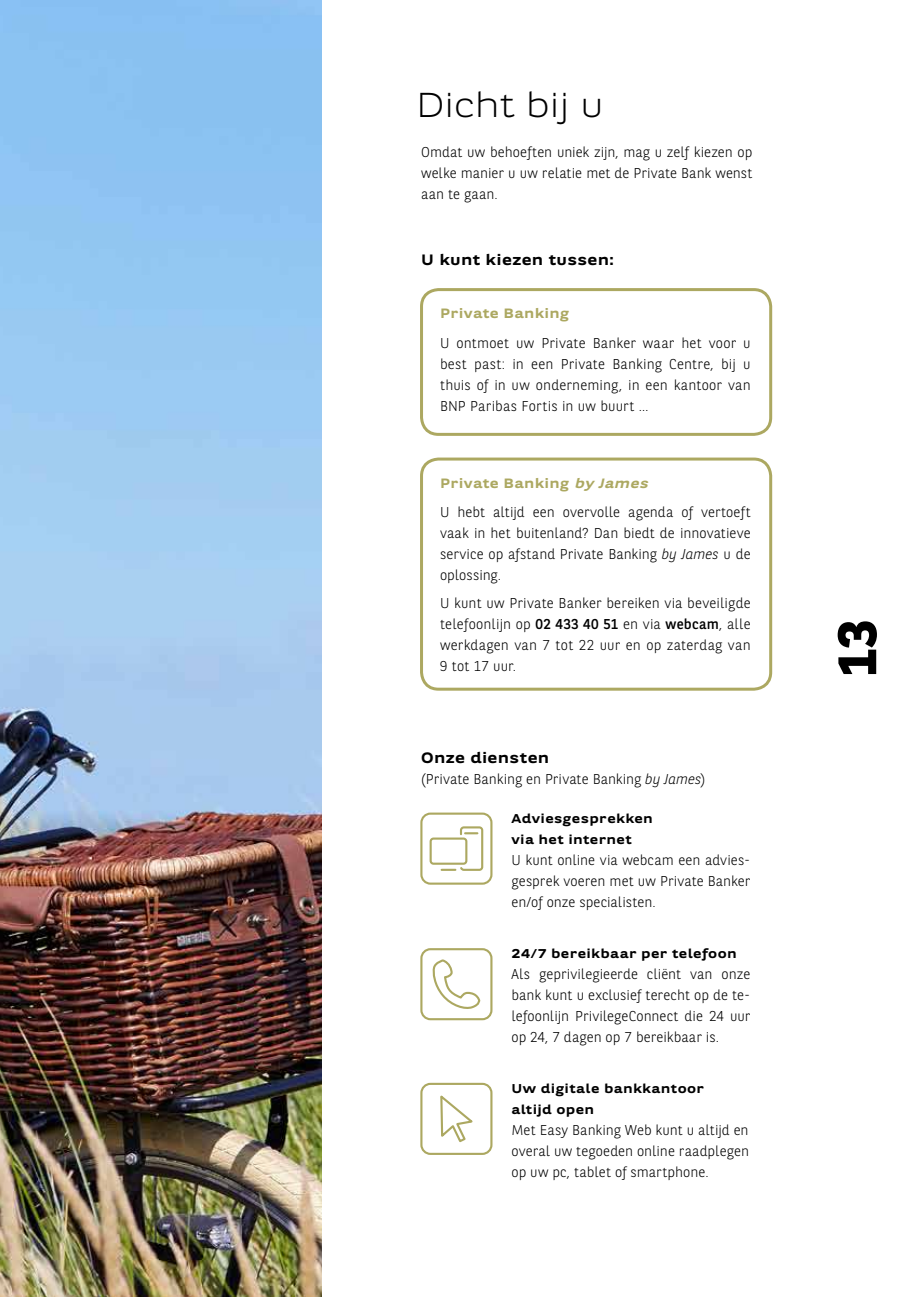
<style>
.page{position:relative;width:906px;height:1297px;background:#fff}
.page>*{position:absolute;margin:0;border:0;box-sizing:border-box;transform-origin:0 0}
.t1{font:700 54px "BNPP Sans";color:#000}
.t2{font:300 34.5px "BNPP Expanded Sans";letter-spacing:-.01em;color:#000}
.t3{font:700 15px "BNPP Expanded Sans";letter-spacing:.03em;color:#000}
.t4{font:300 14.25px/21px "BNPP Sans";letter-spacing:.01em;color:#000;text-align:justify}
.t5{font:700 13.5px "BNPP Expanded Sans";letter-spacing:.03em;color:#aca861}
.t6{font:700 12.75px/21px "BNPP Expanded Sans";letter-spacing:.035em;color:#000}
.s1{font-style:italic}
.s2{font-weight:400}
</style>
<div class="page">
<img style="left:0;top:0;width:321px;height:1297px">
<div style="left:420px;top:948px;width:72px;height:72px;border:2px solid #aca861;border-radius:9px"></div>
<svg style="left:432px;top:959px;width:49px;height:50px"></svg>
<svg style="left:440px;top:1095px;width:33px;height:48px"></svg>
<div style="left:420px;top:1083px;width:72px;height:72px;border:2px solid #aca861;border-radius:9px"></div>
<svg style="left:429px;top:826px;width:55px;height:45px"></svg>
<div style="left:420px;top:812px;width:72px;height:73px;border:2px solid #aca861;border-radius:9px"></div>
<div style="left:420px;top:288px;width:352px;height:148px;border:3px solid #aca861;border-radius:17px"></div>
<div style="left:420px;top:458px;width:352px;height:233px;border:3px solid #aca861;border-radius:17px"></div>
<h2 class="t2" style="left:416px;top:82px;width:189px">Dicht bij u</h2>
<p class="t4" style="left:421px;top:141px;width:333px">Omdat uw behoeften uniek zijn, mag u zelf kiezen op welke manier u uw relatie met de Private Bank wenst aan te gaan.</p>
<p class="t3" style="left:421px;top:250px;width:194px">U kunt kiezen tussen:</p>
<p class="t5" style="left:440px;top:304px;width:131px">Private Banking</p>
<p class="t4" style="left:440px;top:332px;width:312px">U ontmoet uw Private Banker waar het voor u best past: in een Private Banking Centre, bij u thuis of in uw onderneming, in een kantoor van BNP Paribas Fortis in uw buurt …</p>
<p class="t5" style="left:440px;top:474px;width:213px">Private Banking <span class="s1">by James</span></p>
<p class="t4" style="left:440px;top:501px;width:312px">U hebt altijd een overvolle agenda of vertoeft vaak in het buitenland? Dan biedt de innovatieve service op afstand Private Banking <span class="s1">by James</span> u de oplossing.</p>
<p class="t4" style="left:440px;top:591px;width:312px">U kunt uw Private Banker bereiken via beveiligde telefoonlijn op <span class="s2">02 433 40 51</span> en via <span class="s2">webcam</span>, alle werkdagen van 7 tot 22 uur en op zaterdag van 9 tot 17 uur.</p>
<p class="t3" style="left:421px;top:747px;width:130px">Onze diensten</p>
<p class="t4" style="left:421px;top:768px;width:286px">(Private Banking en Private Banking <span class="s1">by James</span>)</p>
<p class="t6" style="left:511px;top:808px;width:143px">Adviesgesprekken via het internet</p>
<p class="t4" style="left:511px;top:849px;width:240px">U kunt online via webcam een advies&shy;gesprek voeren met uw Private Banker en/of onze specialisten.</p>
<p class="t6" style="left:511px;top:943px;width:227px">24/7 bereikbaar per telefoon</p>
<p class="t4" style="left:511px;top:963px;width:240px">Als geprivilegieerde cliënt van onze bank kunt u exclusief terecht op de te&shy;lefoonlijn PrivilegeConnect die 24 uur op 24, 7 dagen op 7 bereikbaar is.</p>
<p class="t6" style="left:511px;top:1077px;width:194px">Uw digitale bankkantoor altijd open</p>
<p class="t4" style="left:511px;top:1119px;width:239px">Met Easy Banking Web kunt u altijd en overal uw tegoeden online raadplegen op uw pc, tablet of smartphone.</p>
<h1 class="t1" style="left:820px;top:677px;width:59px;rotate:-90deg">13</h1>
</div>
